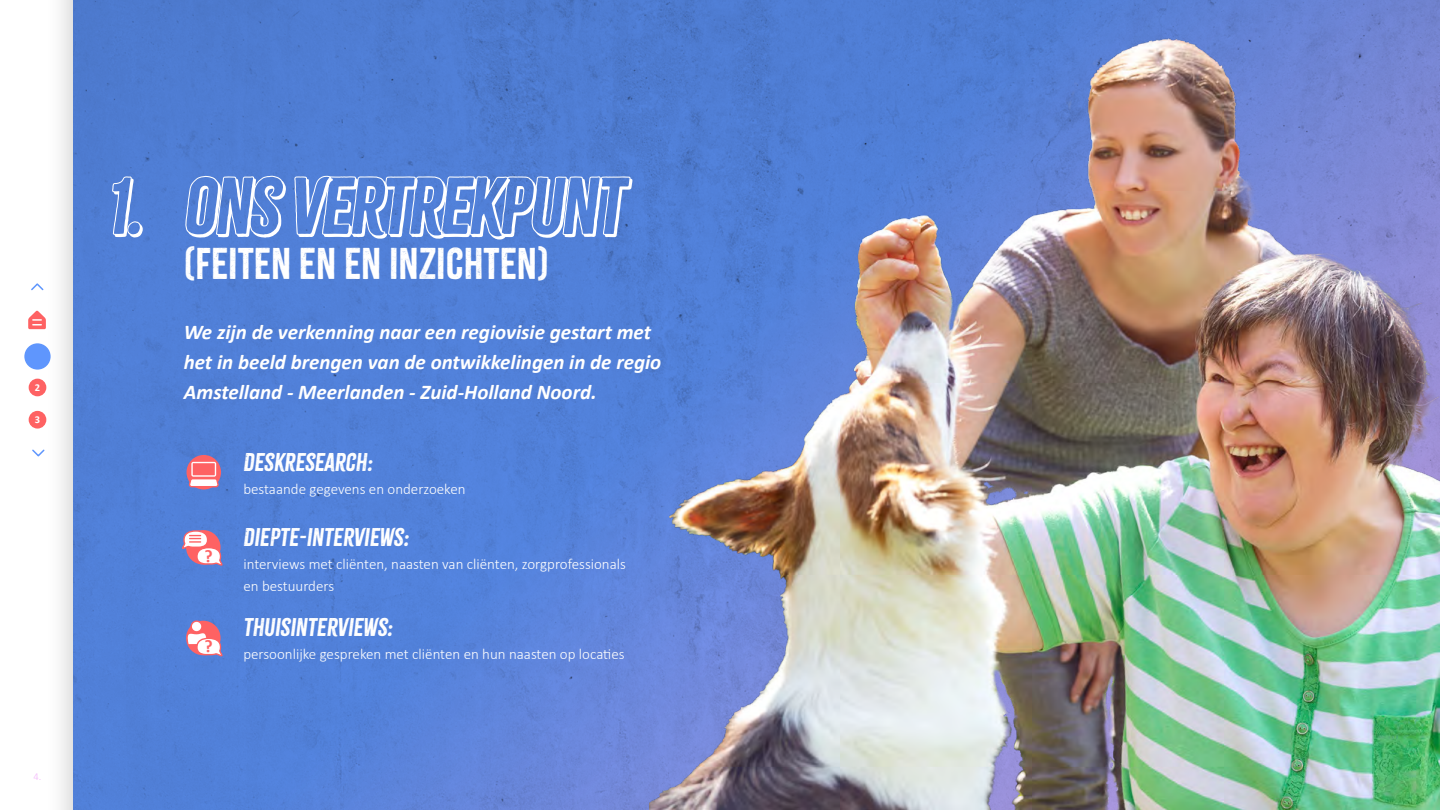
<style>
.page{position:relative;width:1440px;height:810px;background:#fff}
.page>*{position:absolute;margin:0;border:0;box-sizing:border-box;transform-origin:0 0}
.t1{font:italic 70.5px "Citrus Gothic Shadow";letter-spacing:-.03em;color:#fff}
.t2{font:39px "Citrus Gothic";color:#fff}
.t3{font:italic 22.5px "Citrus Gothic";color:#fff}
.t4{font:italic 700 21px/30px "Calibri";color:#fff}
.t5{font:700 17.85px "Calibri";color:#fe6263}
.t6{font:300 15px/22.5px "Calibri";color:#fff}
.t7{font:300 10.5px "Calibri";color:#f3b6fb}
.t8{font:700 10.5px "Calibri";color:#fff}
</style>
<div class="page">
<div style="left:44px;top:0;width:1396px;height:810px;background:#000;opacity:.19"></div>
<svg style="left:32px;top:448px;width:14px;height:10px"></svg>
<div style="left:29px;top:379px;width:17px;height:17px;background:#fe6263;border-radius:50%"></div>
<div style="left:29px;top:411px;width:17px;height:18px;background:#fe6263;border-radius:50%"></div>
<img style="left:74px;top:0;width:576px;height:810px">
<img style="left:650px;top:0;width:790px;height:810px">
<svg style="left:31px;top:282px;width:14px;height:10px"></svg>
<svg style="left:28px;top:311px;width:18px;height:18px"></svg>
<div style="left:24px;top:343px;width:27px;height:27px;background:#5f96fd;border-radius:50%"></div>
<div style="left:186px;top:621px;width:35px;height:34px;background:#fe6263;border-radius:50%"></div>
<svg style="left:191px;top:621px;width:11px;height:11px"></svg>
<div style="left:191px;top:620px;width:12px;height:13px;border:1px solid #fe6263;border-radius:50%"></div>
<svg style="left:186px;top:628px;width:37px;height:30px"></svg>
<svg style="left:187px;top:455px;width:34px;height:34px"></svg>
<svg style="left:188px;top:462px;width:32px;height:26px"></svg>
<svg style="left:182px;top:530px;width:41px;height:37px"></svg>
<p class="t8" style="left:35px;top:380px;width:7px">2</p>
<p class="t8" style="left:35px;top:412px;width:7px">3</p>
<p class="t7" style="left:33px;top:770px;width:9px">4.</p>
<h1 class="t1" style="left:109px;top:161px;width:518px">1. ONS VERTREKPUNT</h1>
<p class="t2" style="left:184px;top:239px;width:367px">(FEITEN EN EN INZICHTEN)</p>
<p class="t4" style="left:184px;top:316px;width:479px">We zijn de verkenning naar een regiovisie gestart met het in beeld brengen van de ontwikkelingen in de regio<br>Amstelland - Meerlanden - Zuid-Holland Noord.</p>
<p class="t5" style="left:204px;top:543px;width:10px">?</p>
<p class="t5" style="left:204px;top:634px;width:10px">?</p>
<p class="t3" style="left:243px;top:448px;width:131px">DESKRESEARCH:</p>
<p class="t6" style="left:243px;top:477px;width:224px">bestaande gegevens en onderzoeken</p>
<p class="t3" style="left:243px;top:523px;width:167px">DIEPTE-INTERVIEWS:</p>
<p class="t6" style="left:243px;top:552px;width:384px">interviews met cliënten, naasten van cliënten, zorgprofessionals en bestuurders</p>
<p class="t3" style="left:243px;top:613px;width:151px">THUISINTERVIEWS:</p>
<p class="t6" style="left:243px;top:642px;width:383px">persoonlijke gespreken met cliënten en hun naasten op locaties</p>
</div>
